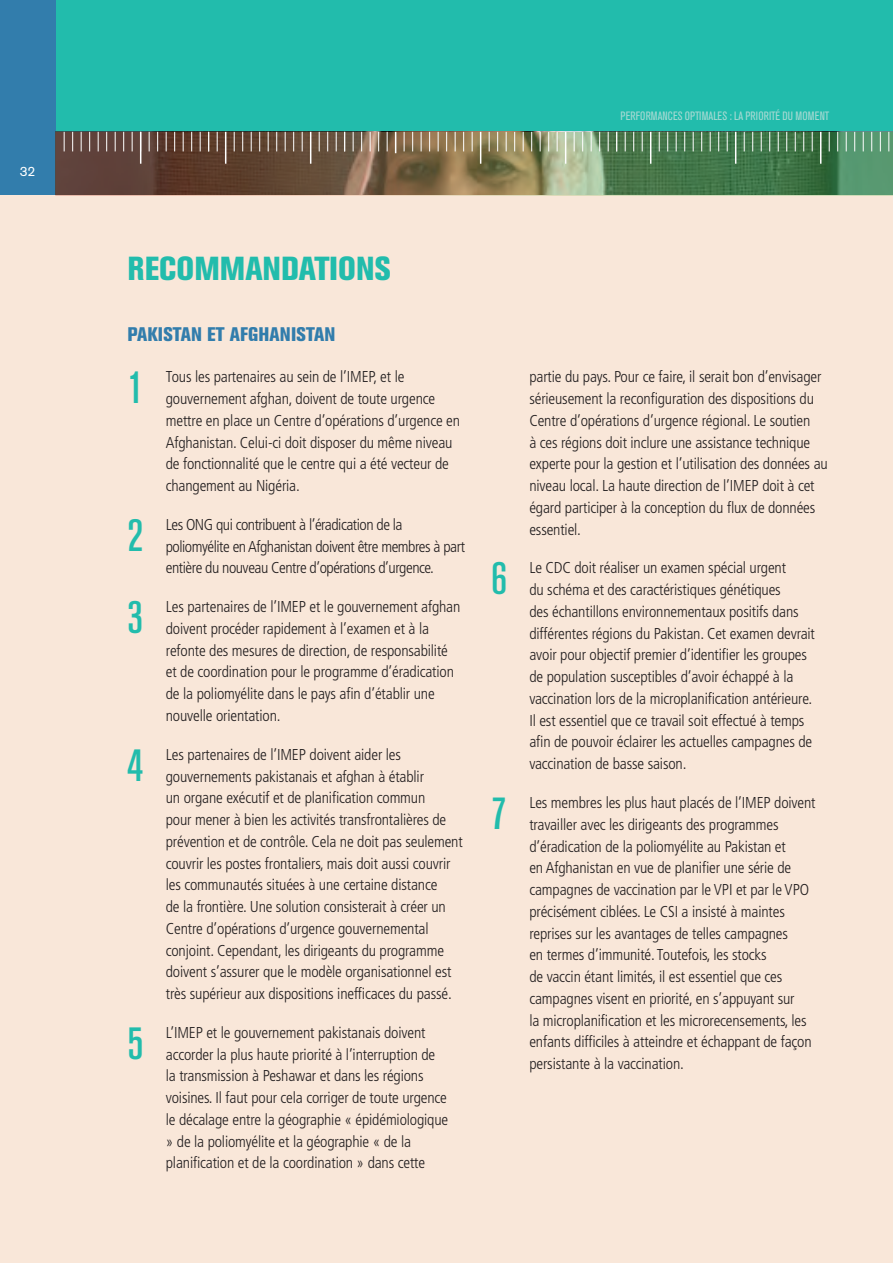
<style>
.page{position:relative;width:893px;height:1263px;background:#fff}
.page>*{position:absolute;margin:0;border:0;box-sizing:border-box;transform-origin:0 0}
.t1{font:500 condensed 45px "Akzidenz Grotesk BE";color:#22bcac}
.t2{font:800 condensed 33px "Akzidenz Grotesk BE";color:#22bcac}
.t3{font:800 condensed 19.5px "Akzidenz Grotesk BE";letter-spacing:.01em;color:#327dac}
.t4{font:300 condensed 15.75px/21.8px "Frutiger";letter-spacing:-.01em;color:#231f20}
.t5{font:300 condensed 15.75px/21.8px "Frutiger";letter-spacing:-.03em;color:#231f20}
.t6{font:13.5px "Akzidenz Grotesk BE";color:#fff}
.t7{font:condensed 12px "Akzidenz Grotesk BE";color:#a4d9d2}
</style>
<div class="page">
<div style="left:0;top:0;width:893px;height:196px;background:#22bcac"></div>
<div style="left:0;top:0;width:55px;height:196px;background:#327dac"></div>
<div style="left:0;top:196px;width:893px;height:1067px;background:#f9e7d9"></div>
<svg style="left:55px;top:132px;width:838px;height:64px;background:#686d4e"></svg>
<svg style="left:64px;top:132px;width:1px;height:19px"></svg>
<svg style="left:200px;top:132px;width:1px;height:19px"></svg>
<svg style="left:132px;top:132px;width:1px;height:19px"></svg>
<svg style="left:268px;top:132px;width:1px;height:19px"></svg>
<svg style="left:72px;top:132px;width:1px;height:19px"></svg>
<svg style="left:81px;top:132px;width:1px;height:19px"></svg>
<svg style="left:217px;top:132px;width:1px;height:19px"></svg>
<svg style="left:149px;top:132px;width:1px;height:19px"></svg>
<svg style="left:285px;top:132px;width:1px;height:19px"></svg>
<svg style="left:89px;top:132px;width:1px;height:19px"></svg>
<hr style="left:225px;top:132px;width:1px;height:32px;background:#fff">
<svg style="left:157px;top:132px;width:1px;height:19px"></svg>
<svg style="left:293px;top:132px;width:1px;height:19px"></svg>
<svg style="left:98px;top:132px;width:1px;height:19px"></svg>
<svg style="left:234px;top:132px;width:1px;height:19px"></svg>
<svg style="left:166px;top:132px;width:1px;height:19px"></svg>
<svg style="left:302px;top:132px;width:1px;height:19px"></svg>
<svg style="left:106px;top:132px;width:1px;height:19px"></svg>
<svg style="left:242px;top:132px;width:1px;height:19px"></svg>
<svg style="left:174px;top:132px;width:1px;height:19px"></svg>
<hr style="left:310px;top:132px;width:1px;height:32px;background:#fff">
<svg style="left:115px;top:132px;width:1px;height:19px"></svg>
<svg style="left:251px;top:132px;width:1px;height:19px"></svg>
<svg style="left:183px;top:132px;width:1px;height:19px"></svg>
<svg style="left:319px;top:132px;width:1px;height:19px"></svg>
<svg style="left:123px;top:132px;width:1px;height:19px"></svg>
<svg style="left:259px;top:132px;width:1px;height:19px"></svg>
<svg style="left:191px;top:132px;width:1px;height:19px"></svg>
<svg style="left:327px;top:132px;width:1px;height:19px"></svg>
<svg style="left:336px;top:132px;width:1px;height:19px"></svg>
<hr style="left:140px;top:132px;width:1px;height:32px;background:#fff">
<svg style="left:276px;top:132px;width:1px;height:19px"></svg>
<svg style="left:208px;top:132px;width:1px;height:19px"></svg>
<svg style="left:472px;top:132px;width:1px;height:19px"></svg>
<svg style="left:404px;top:132px;width:1px;height:19px"></svg>
<svg style="left:540px;top:132px;width:1px;height:19px"></svg>
<svg style="left:344px;top:132px;width:1px;height:19px"></svg>
<svg style="left:353px;top:132px;width:1px;height:19px"></svg>
<svg style="left:489px;top:132px;width:1px;height:19px"></svg>
<svg style="left:421px;top:132px;width:1px;height:19px"></svg>
<svg style="left:557px;top:132px;width:1px;height:19px"></svg>
<svg style="left:361px;top:132px;width:1px;height:19px"></svg>
<svg style="left:497px;top:132px;width:1px;height:19px"></svg>
<svg style="left:429px;top:132px;width:1px;height:19px"></svg>
<hr style="left:565px;top:132px;width:1px;height:32px;background:#fff">
<svg style="left:370px;top:132px;width:1px;height:19px"></svg>
<svg style="left:506px;top:132px;width:1px;height:19px"></svg>
<svg style="left:438px;top:132px;width:1px;height:19px"></svg>
<svg style="left:574px;top:132px;width:1px;height:19px"></svg>
<svg style="left:378px;top:132px;width:1px;height:19px"></svg>
<svg style="left:514px;top:132px;width:1px;height:19px"></svg>
<svg style="left:446px;top:132px;width:1px;height:19px"></svg>
<svg style="left:582px;top:132px;width:1px;height:19px"></svg>
<svg style="left:387px;top:132px;width:1px;height:19px"></svg>
<svg style="left:523px;top:132px;width:1px;height:19px"></svg>
<svg style="left:455px;top:132px;width:1px;height:19px"></svg>
<svg style="left:591px;top:132px;width:1px;height:19px"></svg>
<svg style="left:395px;top:132px;width:1px;height:21px"></svg>
<svg style="left:531px;top:132px;width:1px;height:19px"></svg>
<svg style="left:463px;top:132px;width:1px;height:19px"></svg>
<svg style="left:599px;top:132px;width:1px;height:19px"></svg>
<svg style="left:608px;top:132px;width:1px;height:19px"></svg>
<svg style="left:412px;top:132px;width:1px;height:19px"></svg>
<svg style="left:548px;top:132px;width:1px;height:19px"></svg>
<hr style="left:480px;top:132px;width:1px;height:32px;background:#fff">
<svg style="left:744px;top:132px;width:1px;height:19px"></svg>
<svg style="left:676px;top:132px;width:1px;height:19px"></svg>
<svg style="left:812px;top:132px;width:1px;height:19px"></svg>
<svg style="left:616px;top:132px;width:1px;height:19px"></svg>
<svg style="left:625px;top:132px;width:1px;height:19px"></svg>
<svg style="left:761px;top:132px;width:1px;height:19px"></svg>
<svg style="left:693px;top:132px;width:1px;height:19px"></svg>
<svg style="left:829px;top:132px;width:1px;height:19px"></svg>
<svg style="left:633px;top:132px;width:1px;height:19px"></svg>
<svg style="left:769px;top:132px;width:1px;height:19px"></svg>
<svg style="left:701px;top:132px;width:1px;height:19px"></svg>
<svg style="left:837px;top:132px;width:1px;height:19px"></svg>
<svg style="left:642px;top:132px;width:1px;height:19px"></svg>
<svg style="left:778px;top:132px;width:1px;height:19px"></svg>
<svg style="left:710px;top:132px;width:1px;height:19px"></svg>
<svg style="left:846px;top:132px;width:1px;height:19px"></svg>
<hr style="left:650px;top:132px;width:1px;height:32px;background:#fff">
<svg style="left:786px;top:132px;width:1px;height:19px"></svg>
<svg style="left:718px;top:132px;width:1px;height:19px"></svg>
<svg style="left:854px;top:132px;width:1px;height:19px"></svg>
<svg style="left:659px;top:132px;width:1px;height:19px"></svg>
<svg style="left:795px;top:132px;width:1px;height:19px"></svg>
<svg style="left:727px;top:132px;width:1px;height:19px"></svg>
<svg style="left:863px;top:132px;width:1px;height:19px"></svg>
<svg style="left:667px;top:132px;width:1px;height:19px"></svg>
<svg style="left:803px;top:132px;width:1px;height:19px"></svg>
<hr style="left:735px;top:132px;width:1px;height:32px;background:#fff">
<svg style="left:871px;top:132px;width:1px;height:19px"></svg>
<svg style="left:880px;top:132px;width:1px;height:19px"></svg>
<svg style="left:888px;top:132px;width:1px;height:19px"></svg>
<svg style="left:684px;top:132px;width:1px;height:19px"></svg>
<hr style="left:820px;top:132px;width:1px;height:32px;background:#fff">
<svg style="left:752px;top:132px;width:1px;height:19px"></svg>
<p class="t6" style="left:20px;top:163px;width:17px">32</p>
<p class="t7" style="left:621px;top:109px;width:210px">PERFORMANCES OPTIMALES : LA PRIORITÉ DU MOMENT</p>
<h2 class="t2" style="left:128px;top:249px;width:264px">RECOMMANDATIONS</h2>
<p class="t3" style="left:128px;top:323px;width:209px">PAKISTAN ET AFGHANISTAN</p>
<h1 class="t1" style="left:128px;top:363px;width:17px">1</h1>
<p class="t4" style="left:166px;top:366px;width:296px">Tous les partenaires au sein de l’IMEP, et le gouvernement afghan, doivent de toute urgence mettre en place un Centre d’opérations d’urgence en Afghanistan. Celui-ci doit disposer du même niveau de fonctionnalité que le centre qui a été vecteur de changement au Nigéria.</p>
<h1 class="t1" style="left:128px;top:511px;width:17px">2</h1>
<p class="t5" style="left:166px;top:514px;width:301px">Les ONG qui contribuent à l’éradication de la poliomyélite en Afghanistan doivent être membres à part entière du nouveau Centre d’opérations d’urgence.</p>
<h1 class="t1" style="left:128px;top:593px;width:17px">3</h1>
<p class="t4" style="left:166px;top:596px;width:296px">Les partenaires de l’IMEP et le gouvernement afghan doivent procéder rapidement à l’examen et à la refonte des mesures de direction, de responsabilité et de coordination pour le programme d’éradication de la poliomyélite dans le pays afin d’établir une nouvelle orientation.</p>
<h1 class="t1" style="left:128px;top:740px;width:17px">4</h1>
<p class="t4" style="left:166px;top:744px;width:298px">Les partenaires de l’IMEP doivent aider les gouvernements pakistanais et afghan à établir<br>un organe exécutif et de planification commun<br>pour mener à bien les activités transfrontalières de prévention et de contrôle. Cela ne doit pas seulement couvrir les postes frontaliers, mais doit aussi couvrir les communautés situées à une certaine distance<br>de la frontière. Une solution consisterait à créer un Centre d’opérations d’urgence gouvernemental conjoint. Cependant, les dirigeants du programme doivent s’assurer que le modèle organisationnel est très supérieur aux dispositions inefficaces du passé.</p>
<h1 class="t1" style="left:128px;top:1018px;width:17px">5</h1>
<p class="t4" style="left:166px;top:1022px;width:284px">L’IMEP et le gouvernement pakistanais doivent accorder la plus haute priorité à l’interruption de la transmission à Peshawar et dans les régions voisines. Il faut pour cela corriger de toute urgence le décalage entre la géographie « épidémiologique » de la poliomyélite et la géographie « de la planification et de la coordination » dans cette</p>
<p class="t4" style="left:529px;top:366px;width:300px">partie du pays. Pour ce faire, il serait bon d’envisager sérieusement la reconfiguration des dispositions du Centre d’opérations d’urgence régional. Le soutien<br>à ces régions doit inclure une assistance technique experte pour la gestion et l’utilisation des données au niveau local. La haute direction de l’IMEP doit à cet égard participer à la conception du flux de données essentiel.</p>
<h1 class="t1" style="left:491px;top:554px;width:17px">6</h1>
<p class="t4" style="left:529px;top:557px;width:287px">Le CDC doit réaliser un examen spécial urgent<br>du schéma et des caractéristiques génétiques<br>des échantillons environnementaux positifs dans différentes régions du Pakistan. Cet examen devrait avoir pour objectif premier d’identifier les groupes de population susceptibles d’avoir échappé à la vaccination lors de la microplanification antérieure.<br>Il est essentiel que ce travail soit effectué à temps afin de pouvoir éclairer les actuelles campagnes de vaccination de basse saison.</p>
<h1 class="t1" style="left:491px;top:789px;width:17px">7</h1>
<p class="t4" style="left:529px;top:792px;width:288px">Les membres les plus haut placés de l’IMEP doivent travailler avec les dirigeants des programmes d’éradication de la poliomyélite au Pakistan et<br>en Afghanistan en vue de planifier une série de campagnes de vaccination par le VPI et par le VPO précisément ciblées. Le CSI a insisté à maintes reprises sur les avantages de telles campagnes<br>en termes d’immunité. Toutefois, les stocks<br>de vaccin étant limités, il est essentiel que ces campagnes visent en priorité, en s’appuyant sur<br>la microplanification et les microrecensements, les enfants difficiles à atteindre et échappant de façon persistante à la vaccination.</p>
</div>
